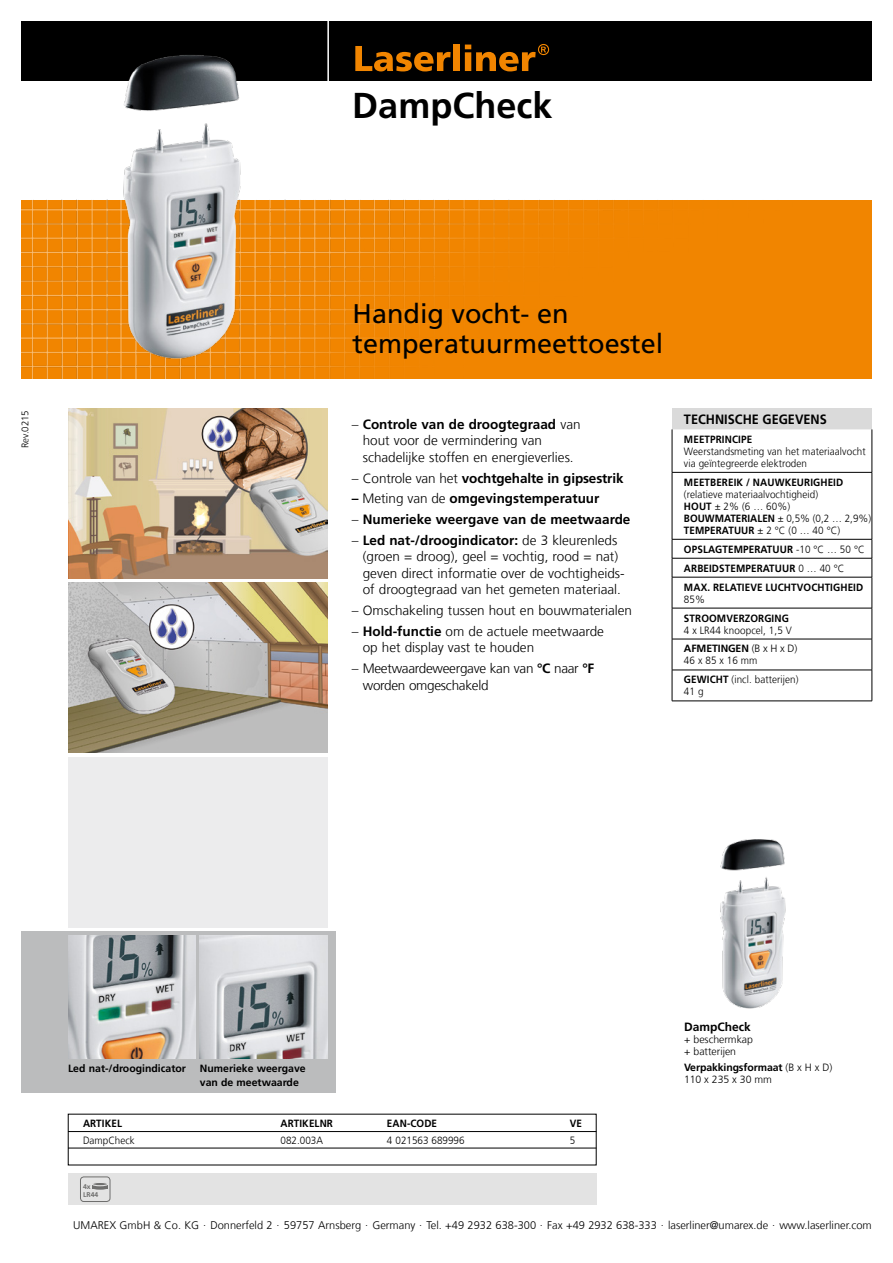
<style>
.page{position:relative;width:893px;height:1263px;background:#fff}
.page>*{position:absolute;margin:0;border:0;box-sizing:border-box;transform-origin:0 0}
.t1{font:700 36px "Frutiger LT Com";color:#000}
.t2{font:27px/30px "Frutiger LT Com";color:#000}
.t3{font:300 13.5px/16.5px "Frutiger LT Com";color:#000}
.t4{font:700 13.5px "Frutiger LT Com";color:#000}
.t5{font:300 13.5px/16.5px "Frutiger LT Com";letter-spacing:-.02em;color:#000}
.t6{font:700 13.5px "Frutiger LT Com";color:#000;scale:.94 1}
.Body_bold_EU{font:700 12px "Frutiger LT Com";color:#000}
.t7{font:300 11.1px "Frutiger LT Com";color:#000}
.Body_light_EU{font:300 10.5px/12px "Frutiger LT Com";letter-spacing:.01em;color:#000;scale:.94 1}
.t8{font:700 10.5px/12px "Frutiger LT Com";letter-spacing:.01em;color:#000;scale:.94 1}
.t9{font:700 10.5px/13.5px "Frutiger LT Com";letter-spacing:.01em;color:#000}
.Body_light_EU-2{font:300 10.5px/12px "Frutiger LT Com";letter-spacing:.01em;color:#000}
.Body_light_EU-3{font:300 10.5px/12px "Frutiger LT Com";letter-spacing:-.01em;color:#000}
.t10{font:300 9.6px "Frutiger LT Com";color:#000}
.t11{font:700 6.9px "Frutiger LT Com";color:#6f6f6e}
.s1{font-weight:700}
.s2{font-weight:300}
</style>
<div class="page">
<div style="left:21px;top:21px;width:851px;height:60px;background:#000"></div>
<hr style="left:327px;top:20px;width:2px;height:62px;background:#fff">
<svg style="left:355px;top:46px;width:96px;height:25px"></svg>
<div style="left:454px;top:44px;width:6px;height:27px;background:#f18500"></div>
<svg style="left:465px;top:44px;width:84px;height:27px"></svg>
<img style="left:21px;top:200px;width:851px;height:178px">
<div style="left:68px;top:1174px;width:528px;height:31px;background:#e3e3e3"></div>
<div style="left:21px;top:931px;width:315px;height:162px;background:#bbbcbd"></div>
<div style="left:68px;top:757px;width:259px;height:170px;background:#ececed"></div>
<img style="left:68px;top:583px;width:259px;height:170px">
<img style="left:68px;top:408px;width:259px;height:170px">
<div style="left:80px;top:1177px;width:30px;height:24px;border:1px solid #6f6f6e;border-radius:3px"></div>
<svg style="left:92px;top:1186px;width:16px;height:4px"></svg>
<svg style="left:92px;top:1185px;width:16px;height:3px"></svg>
<div style="left:92px;top:1182px;width:16px;height:4px;border:1px solid #e3e3e3;border-radius:50%"></div>
<img style="left:113px;top:55px;width:140px;height:311px">
<img style="left:720px;top:839px;width:66px;height:170px">
<img style="left:68px;top:935px;width:128px;height:124px">
<img style="left:200px;top:935px;width:127px;height:124px">
<hr style="left:68px;top:1131px;width:528px;height:1px;background:#000">
<hr style="left:68px;top:1148px;width:528px;height:1px;background:#000">
<div style="left:672px;top:408px;width:200px;height:21px;background:#dadada"></div>
<svg style="left:673px;top:429px;width:199px;height:272px"></svg>
<hr style="left:672px;top:429px;width:1px;height:43px;background:#000">
<hr style="left:872px;top:429px;width:1px;height:43px;background:#000">
<hr style="left:672px;top:472px;width:1px;height:67px;background:#000">
<svg style="left:672px;top:540px;width:1px;height:37px"></svg>
<hr style="left:672px;top:577px;width:1px;height:31px;background:#000">
<hr style="left:672px;top:608px;width:1px;height:31px;background:#000">
<hr style="left:672px;top:639px;width:1px;height:31px;background:#000">
<hr style="left:672px;top:670px;width:1px;height:31px;background:#000">
<hr style="left:672px;top:472px;width:200px;height:1px;background:#000">
<hr style="left:672px;top:539px;width:200px;height:1px;background:#000">
<hr style="left:672px;top:558px;width:200px;height:1px;background:#000">
<hr style="left:672px;top:577px;width:200px;height:1px;background:#000">
<hr style="left:672px;top:608px;width:200px;height:1px;background:#000">
<hr style="left:672px;top:639px;width:200px;height:1px;background:#000">
<hr style="left:672px;top:670px;width:200px;height:1px;background:#000">
<hr style="left:872px;top:472px;width:1px;height:67px;background:#000">
<svg style="left:872px;top:539px;width:1px;height:38px"></svg>
<hr style="left:872px;top:577px;width:1px;height:31px;background:#000">
<hr style="left:872px;top:608px;width:1px;height:31px;background:#000">
<hr style="left:872px;top:639px;width:1px;height:31px;background:#000">
<hr style="left:872px;top:670px;width:1px;height:31px;background:#000">
<hr style="left:672px;top:701px;width:200px;height:1px;background:#000">
<p class="t10" style="left:20px;top:448px;width:39px;rotate:-90deg">Rev.0215</p>
<p class="t1" style="left:352px;top:84px;width:202px">DampCheck</p>
<p class="t2" style="left:353px;top:298px;width:312px">Handig vocht- en temperatuurmeettoestel</p>
<p class="t3" style="left:363px;top:416px;width:219px;text-indent:-11px">– <span class="s1">Controle van de droogtegraad</span> van hout voor de vermindering van schadelijke stoffen en energieverlies.</p>
<p class="t4" style="left:352px;top:470px;width:273px"><span class="s2">– Controle van het</span> vochtgehalte in gipsestrik</p>
<p class="t4" style="left:352px;top:491px;width:249px">– <span class="s2">Meting van de</span> omgevingstemperatuur</p>
<p class="t4" style="left:352px;top:511px;width:280px"><span class="s2">–</span> Numerieke weergave van de meetwaarde</p>
<p class="t3" style="left:363px;top:532px;width:263px;text-indent:-11px">– <span class="s1">Led nat-/droogindicator:</span> de 3 kleurenleds (groen = droog), geel = vochtig, rood = nat) geven direct informatie over de vochtigheids&shy;of droogtegraad van het gemeten materiaal.</p>
<p class="t3" style="left:352px;top:602px;width:282px">– Omschakeling tussen hout en bouwmaterialen</p>
<p class="t3" style="left:363px;top:623px;width:243px;text-indent:-11px">– <span class="s1">Hold-functie</span> om de actuele meetwaarde op het display vast te houden</p>
<p class="t5" style="left:363px;top:660px;width:233px;text-indent:-11px">– Meetwaardeweergave kan van <span class="s1">°C</span> naar <span class="s1">°F </span>worden omgeschakeld</p>
<p class="t6" style="left:684px;top:411px;width:153px">TECHNISCHE GEGEVENS</p>
<p class="Body_light_EU" style="left:684px;top:433px;width:195px"><span class="s1">MEETPRINCIPE<br></span>Weerstandsmeting van het materiaalvocht via geïntegreerde elektroden</p>
<p class="Body_light_EU" style="left:684px;top:476px;width:201px"><span class="s1">MEETBEREIK / NAUWKEURIGHEID </span>(relatieve materiaalvochtigheid)<br><span class="s1">HOUT</span> ± 2% (6 … 60%)<br><span class="s1">BOUWMATERIALEN</span> ± 0,5% (0,2 … 2,9%)<br><span class="s1">TEMPERATUUR</span> ± 2 °C (0 … 40 °C)</p>
<p class="t8" style="left:684px;top:543px;width:194px">OPSLAGTEMPERATUUR <span class="s2">-10 °C … 50 °C</span></p>
<p class="t8" style="left:684px;top:562px;width:172px">ARBEIDSTEMPERATUUR <span class="s2">0 … 40 °C</span></p>
<p class="t8" style="left:684px;top:581px;width:192px">MAX. RELATIEVE LUCHTVOCHTIGHEID<br><span class="s2">85%</span></p>
<p class="Body_light_EU" style="left:684px;top:612px;width:116px"><span class="s1">STROOMVERZORGING<br></span>4 x LR44 knoopcel, 1,5 V</p>
<p class="Body_light_EU-2" style="left:684px;top:643px;width:115px"><span class="s1">AFMETINGEN</span> (B x H x D)<br>46 x 85 x 16 mm</p>
<p class="Body_light_EU" style="left:684px;top:674px;width:123px"><span class="s1">GEWICHT</span> (incl. batterijen)<br>41 g</p>
<p class="t9" style="left:68px;top:1062px;width:119px">Led nat-/droogindicator</p>
<p class="t9" style="left:200px;top:1062px;width:107px">Numerieke weergave van de meetwaarde</p>
<p class="t8" style="left:83px;top:1117px;width:43px">ARTIKEL</p>
<p class="t8" style="left:281px;top:1117px;width:57px">ARTIKELNR</p>
<p class="t8" style="left:387px;top:1117px;width:55px">EAN-CODE</p>
<p class="t8" style="left:570px;top:1117px;width:14px">VE</p>
<p class="Body_light_EU" style="left:83px;top:1134px;width:56px">DampCheck</p>
<p class="Body_light_EU" style="left:281px;top:1134px;width:47px">082.003A</p>
<p class="Body_light_EU" style="left:387px;top:1134px;width:84px">4 021563 689996</p>
<p class="Body_light_EU" style="left:570px;top:1134px;width:7px">5</p>
<p class="t11" style="left:83px;top:1182px;width:9px">4x</p>
<p class="t11" style="left:83px;top:1190px;width:17px">LR44</p>
<p class="Body_bold_EU" style="left:684px;top:1020px;width:68px">DampCheck</p>
<p class="Body_light_EU-2" style="left:684px;top:1033px;width:71px">+ beschermkap + batterijen</p>
<p class="Body_light_EU-3" style="left:684px;top:1062px;width:150px"><span class="s1">Verpakkingsformaat</span> (B x H x D)<br>110 x 235 x 30 mm</p>
<p class="t7" style="left:73px;top:1218px;width:800px">UMAREX GmbH &amp; Co. KG . Donnerfeld 2 . 59757 Arnsberg . Germany . Tel. +49 2932 638-300 . Fax +49 2932 638-333 . laserliner@umarex.de . www.laserliner.com</p>
</div>
